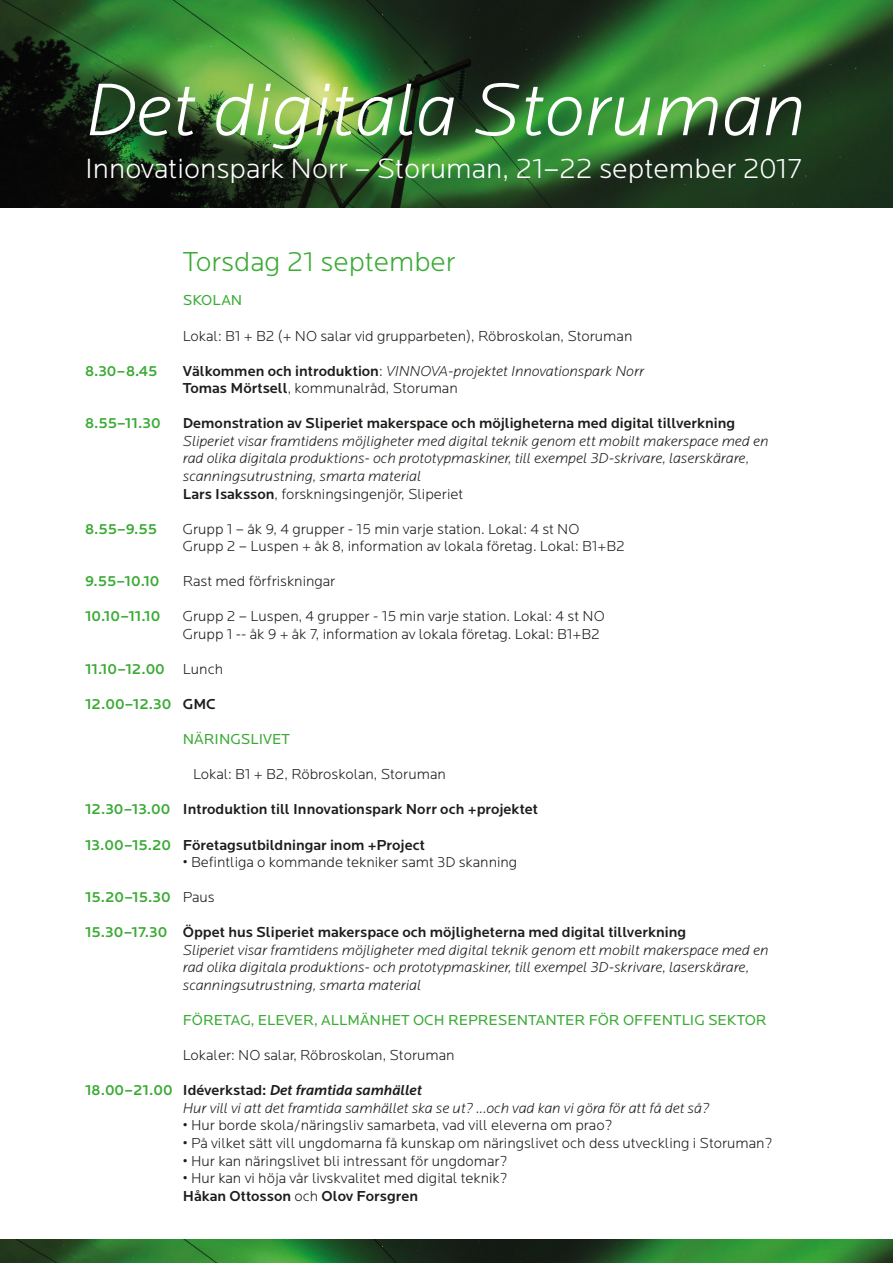
<style>
.page{position:relative;width:893px;height:1263px;background:#fff}
.page>*{position:absolute;margin:0;border:0;box-sizing:border-box;transform-origin:0 0}
.t1{font:italic 300 77.25px "Locator";color:#fff}
.t2{font:300 28.95px "Locator";color:#fff}
.t3{font:300 28.5px "Locator";color:#3baa35}
.t4{font:300 15px "Locator";color:#1d1d1b}
.t5{font:italic 300 15px "Locator";color:#1d1d1b}
.t6{font:500 15px "Locator";color:#1d1d1b}
.t7{font:500 15px "Locator";color:#3baa35}
.t8{font:15px "Locator";color:#3baa35}
.t9{font:italic 500 15px "Locator";color:#1d1d1b}
.s1{font-weight:500;font-style:normal}
.s2{font-style:normal}
.s3{font-weight:500}
.s4{font-weight:300;color:#1d1d1b}
.s5{color:#1d1d1b}
.s6{color:#3baa35}
.s7{font-style:normal;color:#3baa35}
.s8{font-weight:300}
</style>
<div class="page">
<img style="left:0;top:0;width:893px;height:207px">
<img style="left:0;top:1239px;width:893px;height:24px">
<p class="t1" style="left:85px;top:63px;width:722px">Det digitala Storuman</p>
<p class="t2" style="left:85px;top:151px;width:718px">Innovationspark Norr – Storuman, 21–22 september 2017</p>
<p class="t3" style="left:183px;top:244px;width:274px">Torsdag 21 september</p>
<p class="t8" style="left:183px;top:292px;width:61px">SKOLAN</p>
<p class="t4" style="left:183px;top:327px;width:451px">Lokal: B1 + B2 (+ NO salar vid grupparbeten), Röbroskolan, Storuman</p>
<p class="t7" style="left:85px;top:362px;width:74px">8.30–8.45</p>
<p class="t5" style="left:183px;top:362px;width:463px"><span class="s1">Välkommen och introduktion</span><span class="s2">:</span> VINNOVA-projektet Innovationspark Norr</p>
<p class="t4" style="left:183px;top:379px;width:276px"><span class="s3">Tomas Mörtsell</span>, kommunalråd, Storuman</p>
<p class="t7" style="left:85px;top:415px;width:77px">8.55–11.30</p>
<p class="t6" style="left:183px;top:415px;width:554px">Demonstration av Sliperiet makerspace och möjligheterna med digital tillverkning</p>
<p class="t5" style="left:183px;top:432px;width:587px">Sliperiet visar framtidens möjligheter med digital teknik genom ett mobilt makerspace med en</p>
<p class="t5" style="left:183px;top:449px;width:568px">rad olika digitala produktions- och prototypmaskiner, till exempel 3D-skrivare, laserskärare,</p>
<p class="t5" style="left:183px;top:467px;width:240px">scanningsutrustning, smarta material</p>
<p class="t4" style="left:183px;top:484px;width:282px"><span class="s3">Lars Isaksson</span>, forskningsingenjör, Sliperiet</p>
<p class="t7" style="left:85px;top:520px;width:74px">8.55–9.55</p>
<p class="t4" style="left:183px;top:520px;width:398px">Grupp 1 – åk 9, 4 grupper - 15 min varje station. Lokal: 4 st NO</p>
<p class="t4" style="left:183px;top:537px;width:444px">Grupp 2 – Luspen + åk 8, information av lokala företag. Lokal: B1+B2</p>
<p class="t7" style="left:85px;top:573px;width:76px">9.55–10.10</p>
<p class="t4" style="left:183px;top:572px;width:154px">Rast med förfriskningar</p>
<p class="t7" style="left:85px;top:608px;width:77px">10.10–11.10</p>
<p class="t4" style="left:183px;top:607px;width:423px">Grupp 2 – Luspen, 4 grupper - 15 min varje station. Lokal: 4 st NO</p>
<p class="t4" style="left:183px;top:625px;width:419px">Grupp 1 -- åk 9 + åk 7, information av lokala företag. Lokal: B1+B2</p>
<p class="t7" style="left:85px;top:661px;width:140px">11.10–12.00 <span class="s4">Lunch</span></p>
<p class="t7" style="left:85px;top:696px;width:133px">12.00–12.30 <span class="s5">GMC</span></p>
<p class="t8" style="left:183px;top:731px;width:108px">NÄRINGSLIVET</p>
<p class="t4" style="left:193px;top:765px;width:254px">Lokal: B1 + B2, Röbroskolan, Storuman</p>
<p class="t6" style="left:85px;top:801px;width:455px"><span class="s6">12.30–13.00</span> Introduktion till Innovationspark Norr och +projektet</p>
<p class="t6" style="left:85px;top:836px;width:342px"><span class="s6">13.00–15.20</span> Företagsutbildningar inom +Project</p>
<p class="t4" style="left:183px;top:853px;width:336px">• Befintliga o kommande tekniker samt 3D skanning</p>
<p class="t7" style="left:85px;top:889px;width:131px">15.20–15.30 <span class="s4">Paus</span></p>
<p class="t6" style="left:85px;top:924px;width:603px"><span class="s6">15.30–17.30</span> Öppet hus Sliperiet makerspace och möjligheterna med digital tillverkning</p>
<p class="t5" style="left:183px;top:941px;width:587px">Sliperiet visar framtidens möjligheter med digital teknik genom ett mobilt makerspace med en</p>
<p class="t5" style="left:183px;top:958px;width:568px">rad olika digitala produktions- och prototypmaskiner, till exempel 3D-skrivare, laserskärare,</p>
<p class="t5" style="left:183px;top:976px;width:240px">scanningsutrustning, smarta material</p>
<p class="t8" style="left:183px;top:1012px;width:585px">FÖRETAG, ELEVER, ALLMÄNHET OCH REPRESENTANTER FÖR OFFENTLIG SEKTOR</p>
<p class="t4" style="left:183px;top:1046px;width:273px">Lokaler: NO salar, Röbroskolan, Storuman</p>
<p class="t9" style="left:85px;top:1082px;width:338px"><span class="s7">18.00–21.00</span> <span class="s2">Idéverkstad:</span> Det framtida samhället</p>
<p class="t5" style="left:183px;top:1099px;width:528px">Hur vill vi att det framtida samhället ska se ut? ...och vad kan vi göra för att få det så?</p>
<p class="t4" style="left:183px;top:1116px;width:431px">• Hur borde skola/näringsliv samarbeta, vad vill eleverna om prao?</p>
<p class="t4" style="left:183px;top:1134px;width:591px">• På vilket sätt vill ungdomarna få kunskap om näringslivet och dess utveckling i Storuman?</p>
<p class="t4" style="left:183px;top:1151px;width:326px">• Hur kan näringslivet bli intressant för ungdomar?</p>
<p class="t4" style="left:183px;top:1169px;width:326px">• Hur kan vi höja vår livskvalitet med digital teknik?</p>
<p class="t6" style="left:183px;top:1187px;width:237px">Håkan Ottosson <span class="s8">och</span> Olov Forsgren</p>
</div>
